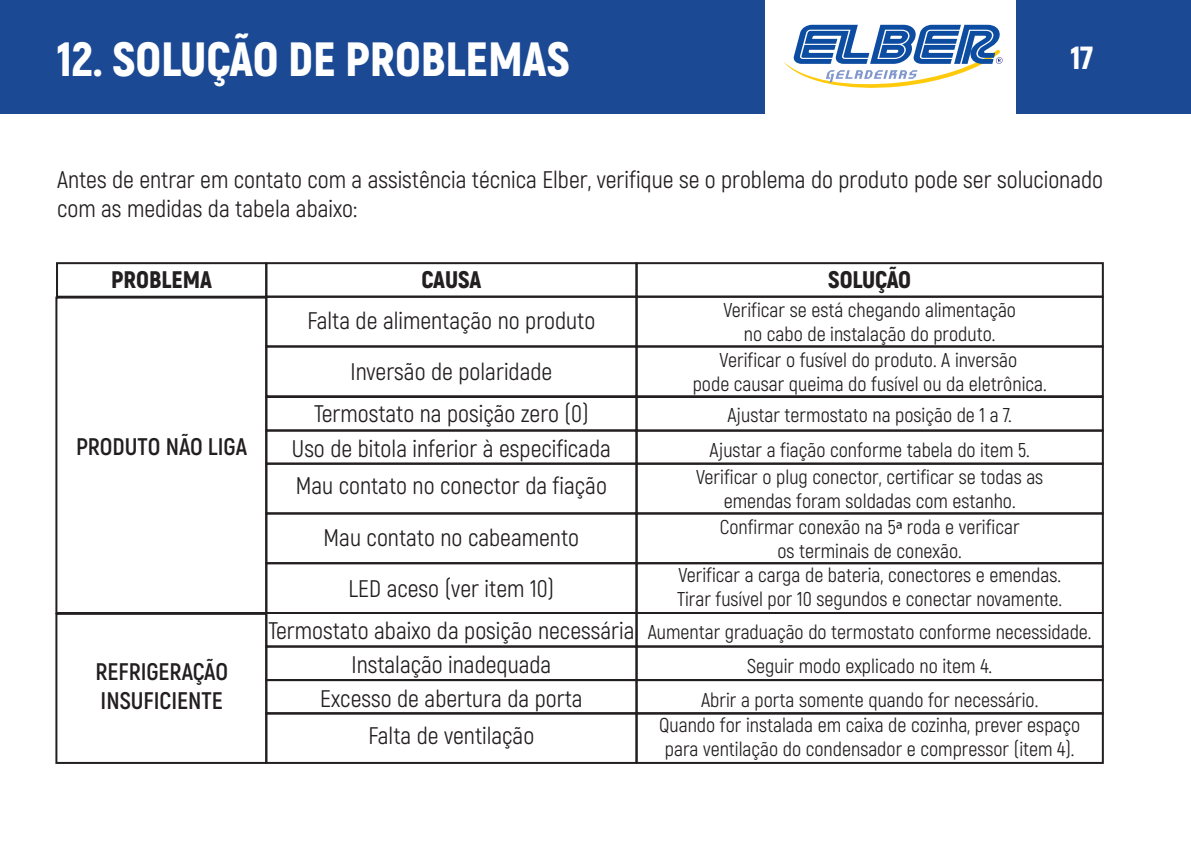
<style>
.page{position:relative;width:1191px;height:842px;background:#fff}
.page>*{position:absolute;margin:0;border:0;box-sizing:border-box;transform-origin:0 0}
.t1{font:900 48px "Akrobat";color:#fff}
.t2{font:900 32px "Akrobat";color:#fff}
.t3{font:24px/28.8px "Akrobat";color:#231f20}
.t4{font:700 24px/28.8px "Akrobat";color:#231f20}
.t5{font:900 24px "Akrobat";color:#231f20}
.t6{font:20px/24px "Akrobat";color:#231f20;text-align:center}
.s1{font-family:"Myriad Pro"}
.s2{font-size:24px}
</style>
<div class="page">
<div style="left:56px;top:262px;width:211px;height:36px;border:2px solid #231f20"></div>
<div style="left:265px;top:262px;width:372px;height:36px;border:2px solid #231f20"></div>
<div style="left:635px;top:262px;width:468px;height:36px;border:2px solid #231f20"></div>
<div style="left:635px;top:396px;width:468px;height:35px;border:2px solid #231f20"></div>
<div style="left:55px;top:297px;width:212px;height:317px;border:2px solid #231f20"></div>
<div style="left:55px;top:613px;width:212px;height:151px;border:2px solid #231f20"></div>
<div style="left:265px;top:296px;width:372px;height:51px;border:2px solid #231f20"></div>
<div style="left:635px;top:430px;width:468px;height:35px;border:2px solid #231f20"></div>
<div style="left:265px;top:396px;width:372px;height:35px;border:2px solid #231f20"></div>
<div style="left:635px;top:645px;width:468px;height:36px;border:2px solid #231f20"></div>
<div style="left:265px;top:645px;width:372px;height:36px;border:2px solid #231f20"></div>
<div style="left:635px;top:679px;width:468px;height:36px;border:2px solid #231f20"></div>
<div style="left:265px;top:679px;width:372px;height:36px;border:2px solid #231f20"></div>
<div style="left:265px;top:429px;width:372px;height:36px;border:2px solid #231f20"></div>
<div style="left:635px;top:296px;width:468px;height:51px;border:2px solid #231f20"></div>
<div style="left:265px;top:463px;width:372px;height:51px;border:2px solid #231f20"></div>
<div style="left:635px;top:463px;width:468px;height:51px;border:2px solid #231f20"></div>
<div style="left:265px;top:512px;width:372px;height:52px;border:2px solid #231f20"></div>
<div style="left:635px;top:512px;width:468px;height:52px;border:2px solid #231f20"></div>
<div style="left:265px;top:712px;width:372px;height:52px;border:2px solid #231f20"></div>
<div style="left:635px;top:712px;width:468px;height:52px;border:2px solid #231f20"></div>
<div style="left:265px;top:562px;width:372px;height:52px;border:2px solid #231f20"></div>
<div style="left:635px;top:562px;width:468px;height:52px;border:2px solid #231f20"></div>
<div style="left:265px;top:345px;width:372px;height:52px;border:2px solid #231f20"></div>
<div style="left:635px;top:345px;width:468px;height:52px;border:2px solid #231f20"></div>
<div style="left:0;top:0;width:1191px;height:113px;background:#1b4993"></div>
<div style="left:765px;top:0;width:251px;height:129px;background:#fff"></div>
<svg style="left:783px;top:25px;width:220px;height:63px"></svg>
<h1 class="t1" style="left:57px;top:28px;width:514px">12. SOLUÇÃO DE PROBLEMAS</h1>
<h2 class="t2" style="left:1070px;top:37px;width:24px">17</h2>
<p class="t3" style="left:57px;top:165px;width:1047px">Antes de entrar em contato com a assistência técnica Elber, verifique se o problema do produto pode ser solucionado com as medidas da tabela abaixo:</p>
<p class="t5" style="left:111px;top:264px;width:102px">PROBLEMA</p>
<p class="t5" style="left:421px;top:264px;width:61px">CAUSA</p>
<p class="t5" style="left:828px;top:264px;width:85px">SOLUÇÃO</p>
<p class="t3" style="left:307px;top:306px;width:289px">Falta de alimentação no produto</p>
<p class="t6" style="left:723px;top:298px;width:294px">Verificar se está chegando alimentação no cabo de instalação do produto.</p>
<p class="t3" style="left:350px;top:357px;width:203px">Inversão de polaridade</p>
<p class="t6" style="left:692px;top:348px;width:355px">Verificar o fusível do produto. A inversão<br>pode causar queima do fusível ou da eletrônica.</p>
<p class="t4" style="left:76px;top:432px;width:172px">PRODUTO NÃO LIGA</p>
<p class="t4" style="left:95px;top:657px;width:134px">REFRIGERAÇÃO<br>INSUFICIENTE</p>
<p class="t3" style="left:314px;top:399px;width:276px">Termostato na posição zero (0)</p>
<p class="t6" style="left:727px;top:403px;width:286px">Ajustar termostato na posição de 1 a 7.</p>
<p class="t3" style="left:292px;top:434px;width:320px">Uso de bitola inferior à especificada</p>
<p class="t6" style="left:709px;top:438px;width:322px">Ajustar a fiação conforme tabela do item 5.</p>
<p class="t3" style="left:296px;top:471px;width:313px">Mau contato no conector da fiação</p>
<p class="t6" style="left:696px;top:465px;width:349px">Verificar o plug conector, certificar se todas as emendas foram soldadas com estanho.</p>
<p class="t3" style="left:324px;top:523px;width:257px">Mau contato no cabeamento</p>
<p class="t6" style="left:720px;top:515px;width:301px">Confirmar conexão na 5<span class="s1">ª</span> roda e verificar os terminais de conexão.</p>
<p class="t3" style="left:348px;top:574px;width:207px">LED aceso (ver item 10)</p>
<p class="t6" style="left:677px;top:563px;width:386px;text-align:left">Verificar a carga de bateria, conectores e emendas.<br>Tirar fusível por 10 segundos e conectar novamente.</p>
<p class="t6" style="left:268px;top:620px;width:824px"><span class="s2">Termostato abaixo da posição necessária</span> Aumentar graduação do termostato conforme necessidade.</p>
<p class="t3" style="left:351px;top:650px;width:201px">Instalação inadequada</p>
<p class="t6" style="left:747px;top:654px;width:246px">Seguir modo explicado no item 4.</p>
<p class="t3" style="left:320px;top:684px;width:264px">Excesso de abertura da porta</p>
<p class="t6" style="left:701px;top:687px;width:339px">Abrir a porta somente quando for necessário.</p>
<p class="t3" style="left:368px;top:721px;width:167px">Falta de ventilação</p>
<p class="t6" style="left:659px;top:713px;width:422px;text-align:left">Quando for instalada em caixa de cozinha, prever espaço para ventilação do condensador e compressor (item 4).</p>
</div>
